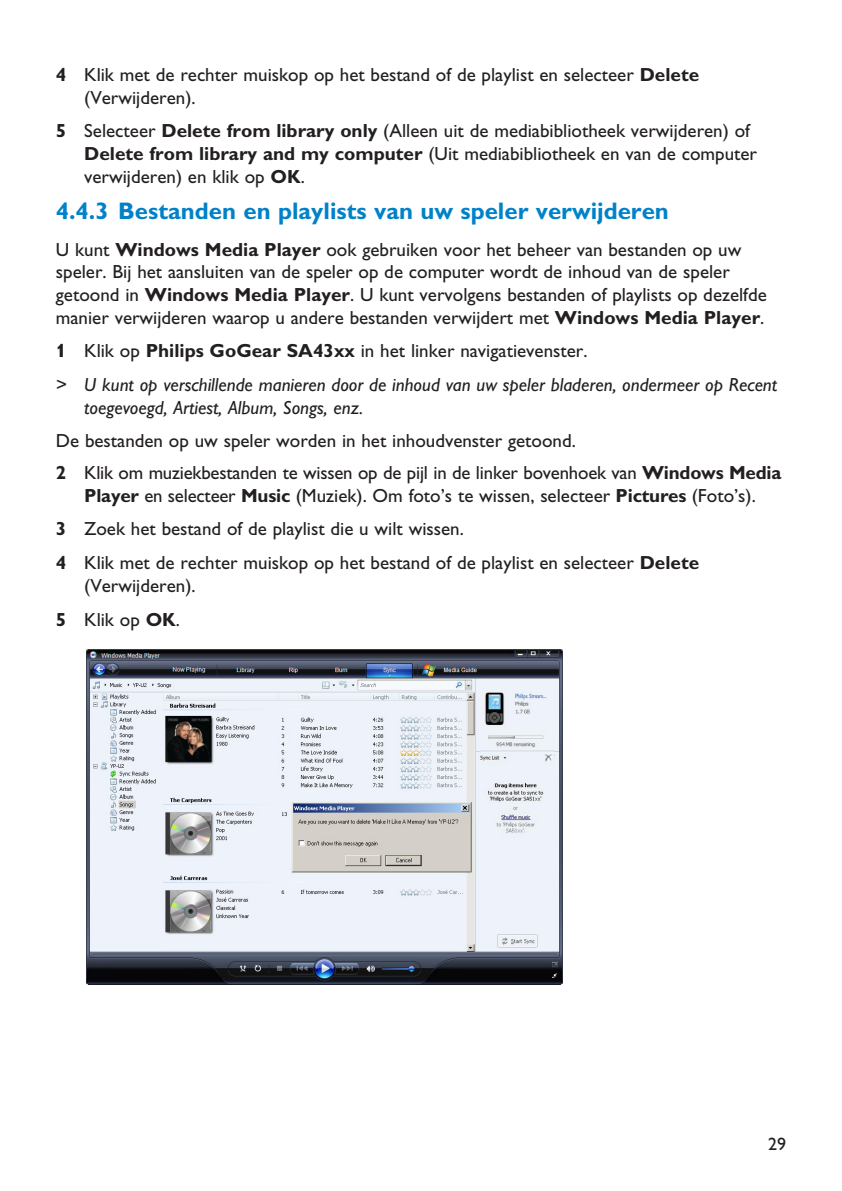
<style>
.page{position:relative;width:842px;height:1191px;background:#fff}
.page>*{position:absolute;margin:0;border:0;box-sizing:border-box;transform-origin:0 0}
.t1{font:700 24px "Gill Alt One";color:#0082c8}
.t2{font:19px/22.8px "Gill Alt One";color:#231f20}
.t3{font:italic 19px/34.2px "Gill Alt One";color:#231f20}
.t4{font:18px "Gill Alt One";color:#231f20}
.s1{font-weight:700}
.s2{font-weight:700;font-style:normal}
.s3{font-style:normal}
</style>
<div class="page">
<img style="left:86px;top:649px;width:476px;height:335px">
<p class="t2" style="left:84px;top:66px;width:616px;text-indent:-28px"><span class="s1">4</span> Klik met de rechter muiskop op het bestand of de playlist en selecteer <span class="s1">Delete </span>(Verwijderen).</p>
<p class="t2" style="left:84px;top:121px;width:674px;text-indent:-28px"><span class="s1">5</span> Selecteer <span class="s1">Delete from library only</span> (Alleen uit de mediabibliotheek verwijderen) of<br><span class="s1">Delete from library and my computer</span> (Uit mediabibliotheek en van de computer verwijderen) en klik op <span class="s1">OK</span>.</p>
<p class="t1" style="left:56px;top:202px;width:615px">4.4.3 Bestanden en playlists van uw speler verwijderen</p>
<p class="t2" style="left:56px;top:240px;width:712px">U kunt <span class="s1">Windows Media Player</span> ook gebruiken voor het beheer van bestanden op uw speler. Bij het aansluiten van de speler op de computer wordt de inhoud van de speler getoond in <span class="s1">Windows Media Player</span>. U kunt vervolgens bestanden of playlists op dezelfde manier verwijderen waarop u andere bestanden verwijdert met <span class="s1">Windows Media Player</span>.</p>
<p class="t3" style="left:56px;top:335px;width:723px"><span class="s2">1</span> <span class="s3">Klik op</span> <span class="s2">Philips GoGear SA43xx</span> <span class="s3">in het linker navigatievenster.<br></span>&gt; U kunt op verschillende manieren door de inhoud van uw speler bladeren, ondermeer op Recent</p>
<p class="t3" style="left:84px;top:392px;width:280px">toegevoegd, Artiest, Album, Songs, enz.</p>
<p class="t2" style="left:56px;top:426px;width:727px;line-height:32.8px">De bestanden op uw speler worden in het inhoudvenster getoond.<br><span class="s1">2</span> Klik om muziekbestanden te wissen op de pijl in de linker bovenhoek van <span class="s1">Windows Media</span></p>
<p class="t2" style="left:56px;top:481px;width:701px;line-height:33.4px;text-indent:28px"><span class="s1">Player</span> en selecteer <span class="s1">Music</span> (Muziek). Om foto’s te wissen, selecteer <span class="s1">Pictures</span> (Foto’s).<br><span class="s1">3</span> Zoek het bestand of de playlist die u wilt wissen.<br><span class="s1">4</span> Klik met de rechter muiskop op het bestand of de playlist en selecteer <span class="s1">Delete</span></p>
<p class="t2" style="left:56px;top:570px;width:141px;line-height:34.2px;text-indent:28px">(Verwijderen).<br><span class="s1">5</span> Klik op <span class="s1">OK</span>.</p>
<p class="t4" style="left:768px;top:1137px;width:19px">29</p>
</div>
